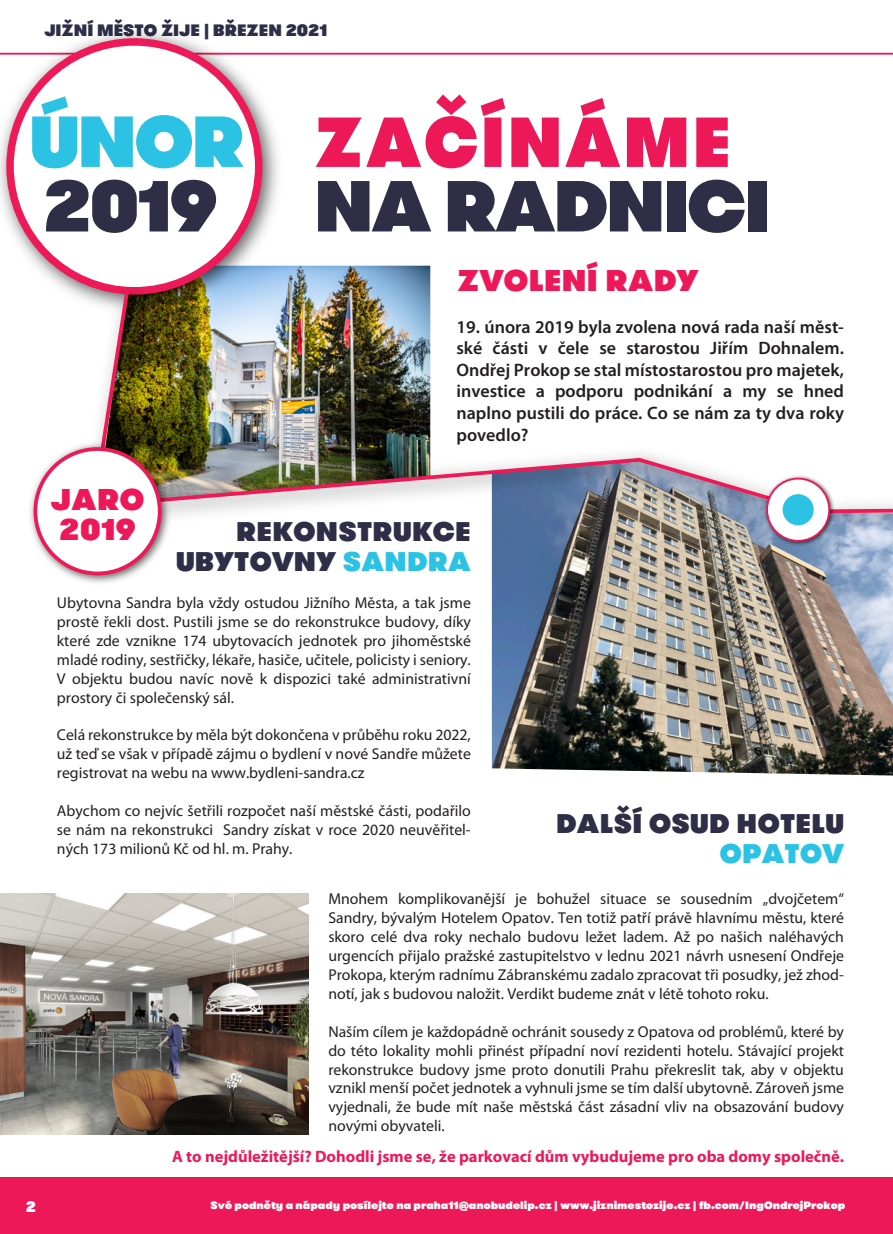
<style>
.page{position:relative;width:893px;height:1234px;background:#fff}
.page>*{position:absolute;margin:0;border:0;box-sizing:border-box;transform-origin:0 0}
.t1{font:800 72px "GT Walsheim";letter-spacing:-.03em;color:#2e2e47}
.t2{font:800 72px "GT Walsheim";color:#2bc2e4}
.t3{font:800 70.5px "GT Walsheim";letter-spacing:.04em;color:#ed1858;scale:.94 1}
.t4{font:800 30px/30px "GT Walsheim";letter-spacing:.015em;color:#ed1858}
.t5{font:800 27px/30px "GT Walsheim";letter-spacing:.015em;color:#2e2e47;text-align:right}
.t6{font:800 27px "GT Walsheim";letter-spacing:.015em;color:#2bc2e4}
.t7{font:600 18px/21.6px "Myriad Pro";color:#231f20;text-align:justify}
.t8{font:700 16.5px "Myriad Pro";color:#ed1858}
.t9{font:800 16.5px "GT Walsheim";color:#2e2e47}
.t10{font:15.75px/18.9px "Myriad Pro";color:#231f20;text-align:justify}
.t11{font:800 15px "GT Walsheim";color:#fff}
.t12{font:800 10.65px "GT Walsheim";color:#fff}
.s1{color:#2bc2e4}
</style>
<div class="page">
<img style="left:492px;top:528px;width:401px;height:247px">
<img style="left:156px;top:266px;width:274px;height:173px">
<div style="left:0;top:1177px;width:893px;height:56px;background:#ed1858"></div>
<hr style="left:0;top:53px;width:893px;height:2px;background:#ed1858">
<img style="left:0;top:31px;width:289px;height:290px">
<div style="left:10px;top:42px;width:249px;height:249px;background:#fff;border-radius:50%"></div>
<div style="left:6px;top:38px;width:256px;height:256px;border:8px solid #ed1a57;border-radius:50%"></div>
<img style="left:82px;top:274px;width:74px;height:164px">
<svg style="left:98px;top:286px;width:33px;height:152px"></svg>
<img style="left:175px;top:439px;width:493px;height:90px">
<img style="left:619px;top:439px;width:142px;height:89px">
<img style="left:175px;top:455px;width:586px;height:49px">
<img style="left:837px;top:504px;width:56px;height:36px">
<svg style="left:837px;top:506px;width:56px;height:9px"></svg>
<img style="left:0;top:893px;width:309px;height:240px">
<img style="left:30px;top:438px;width:145px;height:145px">
<div style="left:35px;top:449px;width:125px;height:124px;background:#fff;border-radius:50%"></div>
<div style="left:34px;top:447px;width:128px;height:128px;border:4px solid #ed1a57;border-radius:50%"></div>
<img style="left:761px;top:475px;width:76px;height:73px">
<div style="left:767px;top:478px;width:62px;height:62px;background:#fff;border-radius:50%"></div>
<div style="left:766px;top:477px;width:64px;height:64px;border:2px solid #ed1a57;border-radius:50%"></div>
<div style="left:783px;top:494px;width:31px;height:31px;background:#2bc2e4;border-radius:50%"></div>
<p class="t9" style="left:44px;top:18px;width:285px">JIŽNÍ MĚSTO ŽĲE | BŘEZEN 2021</p>
<h1 class="t2" style="left:30px;top:91px;width:216px">ÚNOR</h1>
<h1 class="t1" style="left:43px;top:155px;width:176px">2019</h1>
<h2 class="t3" style="left:314px;top:93px;width:445px">ZAČÍNÁME</h2>
<h1 class="t1" style="left:314px;top:155px;width:458px">NA RADNICI</h1>
<h3 class="t4" style="left:457px;top:265px;width:243px">ZVOLENÍ RADY</h3>
<p class="t7" style="left:456px;top:315px;width:389px">19. února 2019 byla zvolena nová rada naší měst&shy;ské části v čele se starostou Jiřím Dohnalem.<br>Ondřej Prokop se stal místostarostou pro majetek, investice a podporu podnikání a my se hned naplno pustili do práce. Co se nám za ty dva roky povedlo?</p>
<h3 class="t4" style="left:51px;top:484px;width:95px">JARO<br>2019</h3>
<h3 class="t5" style="left:176px;top:516px;width:296px">REKONSTRUKCE<br>UBYTOVNY <span class="s1">SANDRA</span></h3>
<p class="t10" style="left:57px;top:593px;width:415px">Ubytovna Sandra byla vždy ostudou Jižního Města, a tak jsme prostě řekli dost. Pustili jsme se do rekonstrukce budovy, díky které zde vznikne 174 ubytovacích jednotek pro jihoměstské mladé rodiny, sestřičky, lékaře, hasiče, učitele, policisty i seniory.<br>V objektu budou navíc nově k dispozici také administrativní prostory či společenský sál.</p>
<p class="t10" style="left:57px;top:725px;width:415px">Celá rekonstrukce by měla být dokončena v průběhu roku 2022, už teď se však v případě zájmu o bydlení v nové Sandře můžete registrovat na webu na www.bydleni-sandra.cz</p>
<p class="t10" style="left:57px;top:801px;width:415px">Abychom co nejvíc šetřili rozpočet naší městské části, podařilo se nám na rekonstrukci Sandry získat v roce 2020 neuvěřitel&shy;ných 173 milionů Kč od hl. m. Prahy.</p>
<h3 class="t5" style="left:556px;top:808px;width:289px">DALŠÍ OSUD HOTELU</h3>
<h3 class="t6" style="left:720px;top:834px;width:126px">OPATOV</h3>
<p class="t10" style="left:328px;top:889px;width:517px">Mnohem komplikovanější je bohužel situace se sousedním „dvojčetem“ Sandry, bývalým Hotelem Opatov. Ten totiž patří právě hlavnímu městu, které skoro celé dva roky nechalo budovu ležet ladem. Až po našich naléhavých urgencích přijalo pražské zastupitelstvo v lednu 2021 návrh usnesení Ondřeje Prokopa, kterým radnímu Zábranskému zadalo zpracovat tři posudky, jež zhod&shy;notí, jak s budovou naložit. Verdikt budeme znát v létě tohoto roku.</p>
<p class="t10" style="left:328px;top:1021px;width:517px">Naším cílem je každopádně ochránit sousedy z Opatova od problémů, které by do této lokality mohli přinést případní noví rezidenti hotelu. Stávající projekt rekonstrukce budovy jsme proto donutili Prahu překreslit tak, aby v objektu vznikl menší počet jednotek a vyhnuli jsme se tím další ubytovně. Zároveň jsme vyjednali, že bude mít naše městská část zásadní vliv na obsazování budovy novými obyvateli.</p>
<p class="t8" style="left:172px;top:1144px;width:673px">A to nejdůležitější? Dohodli jsme se, že parkovací dům vybudujeme pro oba domy společně.</p>
<p class="t11" style="left:26px;top:1196px;width:12px">2</p>
<p class="t12" style="left:211px;top:1197px;width:636px">Své podněty a nápady posílejte na praha11@anobudelip.cz | www.jiznimestozĳe.cz | fb.com/IngOndrejProkop</p>
<p class="t12" style="left:779px;top:1197px;width:39px">raha11</p>
</div>
